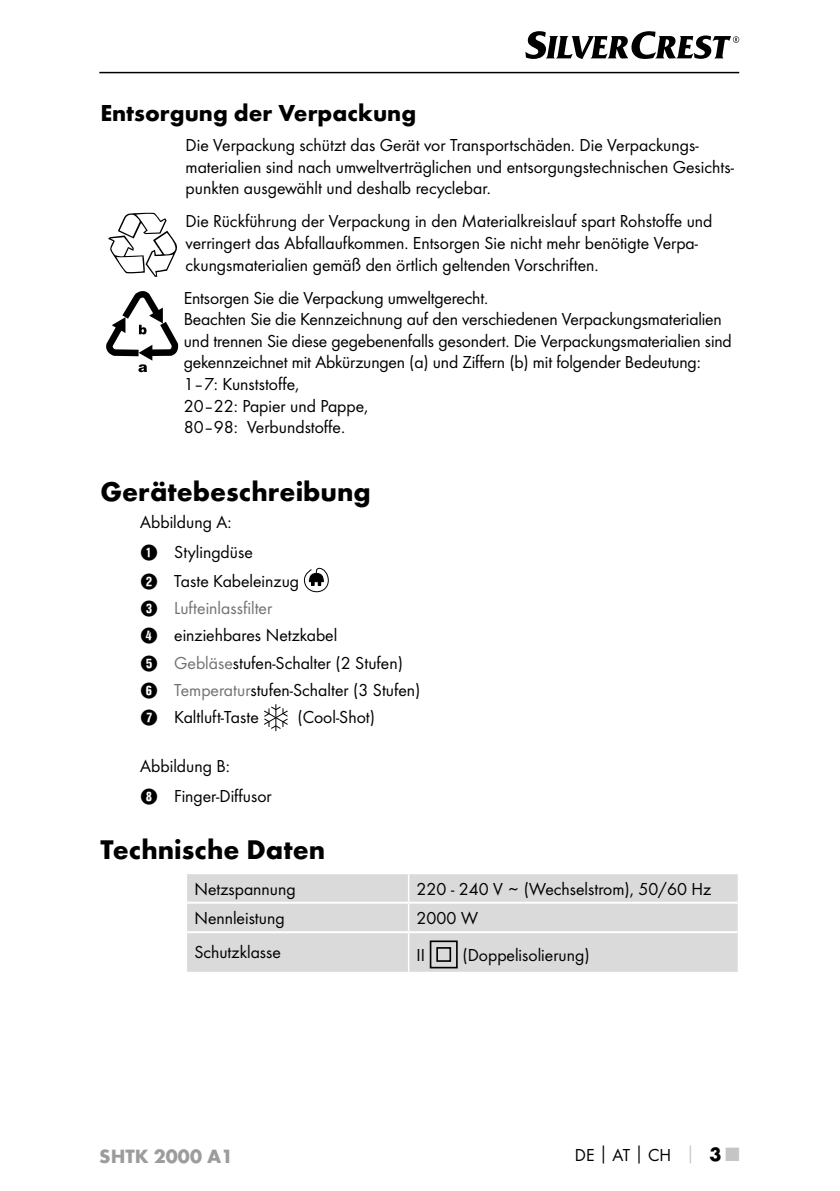
<style>
.page{position:relative;width:840px;height:1191px;background:#fff}
.page>*{position:absolute;margin:0;border:0;box-sizing:border-box;transform-origin:0 0}
.t1{font:700 28px "Futura";color:#000}
.t2{font:700 24px "Futura";color:#000}
.t3{font:700 20px "Futura";color:#9c9c9c}
.t4{font:18px/21.6px "Futura Boo";color:#000}
.s1{font-family:"Hako PI Nummern"}
.s2{color:#727272}
.s3{font-family:"Futura";font-weight:700}
.s4{font-family:"Futura";font-weight:700;color:#c5c5c5}
.s5{font-family:"Futura";font-weight:700;font-size:20px}
.s6{font-family:"Futura";font-weight:700;font-size:20px;color:#c5c5c5}
</style>
<div class="page">
<hr style="left:99px;top:72px;width:639px;height:1px;background:#000">
<svg style="left:525px;top:31px;width:213px;height:28px"></svg>
<svg style="left:106px;top:291px;width:72px;height:81px"></svg>
<svg style="left:303px;top:567px;width:25px;height:25px"></svg>
<svg style="left:264px;top:704px;width:24px;height:27px"></svg>
<div style="left:187px;top:874px;width:550px;height:97px;background:#dadada"></div>
<hr style="left:187px;top:901px;width:221px;height:2px;background:#fff">
<hr style="left:408px;top:901px;width:329px;height:2px;background:#fff">
<hr style="left:187px;top:931px;width:221px;height:2px;background:#fff">
<hr style="left:408px;top:931px;width:329px;height:2px;background:#fff">
<hr style="left:407px;top:874px;width:2px;height:27px;background:#fff">
<svg style="left:737px;top:874px;width:1px;height:28px"></svg>
<hr style="left:407px;top:903px;width:2px;height:28px;background:#fff">
<hr style="left:407px;top:933px;width:2px;height:38px;background:#fff">
<svg style="left:429px;top:940px;width:28px;height:28px"></svg>
<svg style="left:108px;top:213px;width:69px;height:64px"></svg>
<h2 class="t2" style="left:100px;top:98px;width:317px">Entsorgung der Verpackung</h2>
<p class="t4" style="left:185px;top:134px;width:549px">Die Verpackung schützt das Gerät vor Transportschäden. Die Verpackungs&shy;materialien sind nach umweltverträglichen und entsorgungstechnischen Gesichts&shy;punkten ausgewählt und deshalb recyclebar.</p>
<p class="t4" style="left:185px;top:210px;width:528px">Die Rückführung der Verpackung in den Materialkreislauf spart Rohstoffe und verringert das Abfallaufkommen. Entsorgen Sie nicht mehr benötigte Verpa&shy;ckungsmaterialien gemäß den örtlich geltenden Vorschriften.</p>
<p class="t4" style="left:184px;top:286px;width:549px">Entsorgen Sie die Verpackung umweltgerecht.<br>Beachten Sie die Kennzeichnung auf den verschiedenen Verpackungsmaterialien und trennen Sie diese gegebenenfalls gesondert. Die Verpackungsmaterialien sind gekennzeichnet mit Abkürzungen (a) und Ziffern (b) mit folgender Bedeutung:<br>1–7: Kunststoffe,<br>20–22: Papier und Pappe,<br>80–98: Verbundstoffe.</p>
<h1 class="t1" style="left:100px;top:474px;width:272px">Gerätebeschreibung</h1>
<p class="t4" style="left:140px;top:508px;width:282px;line-height:27.8px">Abbildung A:<br><span class="s1">1</span> Stylingdüse<br><span class="s1">2</span> Taste Kabeleinzug<br><span class="s1">3</span> <span class="s2">Lufteinlassfilter<br></span><span class="s1">4</span> einziehbares Netzkabel<br><span class="s1">5</span> <span class="s2">Gebläse</span>stufen-Schalter (2 Stufen)<br><span class="s1">6</span> <span class="s2">Temperatur</span>stufen-Schalter (3 Stufen)<br><span class="s1">7</span> Kaltluft-Taste</p>
<p class="t4" style="left:297px;top:706px;width:79px">(Cool-Shot)</p>
<p class="t4" style="left:140px;top:751px;width:133px;line-height:30px">Abbildung B:<br><span class="s1">8</span> Finger-Diffusor</p>
<h1 class="t1" style="left:100px;top:831px;width:226px">Technische Daten</h1>
<p class="t4" style="left:194px;top:877px;width:103px">Netzspannung</p>
<p class="t4" style="left:416px;top:877px;width:296px">220 - 240 V ~ (Wechselstrom), 50/60 Hz</p>
<p class="t4" style="left:194px;top:907px;width:92px">Nennleistung</p>
<p class="t4" style="left:416px;top:907px;width:63px">2000 W</p>
<p class="t4" style="left:194px;top:940px;width:88px">Schutzklasse</p>
<p class="t4" style="left:416px;top:944px;width:10px">II</p>
<p class="t4" style="left:462px;top:944px;width:129px">(Doppelisolierung)</p>
<p class="t3" style="left:99px;top:1143px;width:135px">SHTK 2000 A1</p>
<p class="t4" style="left:574px;top:1144px;width:166px">DE<span class="s3">│</span>AT<span class="s3">│</span>CH <span class="s4">│</span> <span class="s5">3</span> <span class="s6">■</span></p>
</div>
